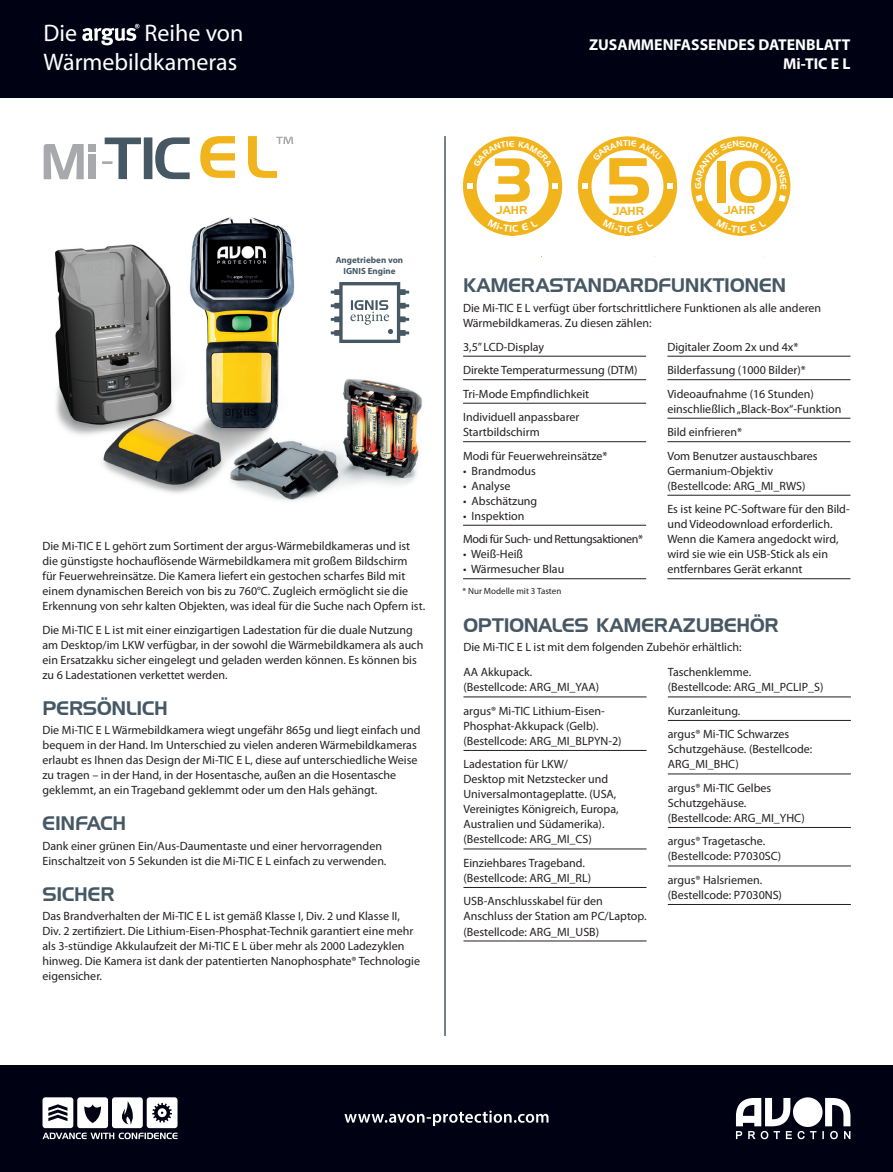
<style>
.page{position:relative;width:893px;height:1172px;background:#fff}
.page>*{position:absolute;margin:0;border:0;box-sizing:border-box;transform-origin:0 0}
.t1{font:24px/28.8px "Myriad Pro";color:#fff;text-align:right}
.t2{font:19.5px "Hanzel Normal";letter-spacing:-.01em;color:#475865}
.t3{font:700 15.75px/18.9px "Myriad Pro";color:#fff;text-align:right}
.t4{font:12px/15px "Myriad Pro";color:#231f20}
.t5{font:12px/23.5px "Myriad Pro";letter-spacing:-.03em;color:#231f20}
.t6{font:11.55px "Hanzel Normal";color:#f1b41c}
.t7{font:700 9px/10.8px "Myriad Pro";color:#475865;text-align:center}
.t8{font:9px "Myriad Pro";color:#231f20}
</style>
<div class="page">
<div style="left:0;top:1066px;width:893px;height:106px;background:#000213"></div>
<svg style="left:793px;top:1097px;width:30px;height:30px"></svg>
<svg style="left:736px;top:1098px;width:80px;height:41px"></svg>
<svg style="left:822px;top:1098px;width:28px;height:41px"></svg>
<div style="left:0;top:0;width:893px;height:98px;background:#000213"></div>
<svg style="left:344px;top:1110px;width:204px;height:16px"></svg>
<svg style="left:43px;top:1097px;width:135px;height:42px"></svg>
<svg style="left:82px;top:24px;width:57px;height:21px"></svg>
<img style="left:55px;top:217px;width:367px;height:284px">
<hr style="left:463px;top:697px;width:184px;height:1px;background:#231f20">
<hr style="left:463px;top:750px;width:184px;height:1px;background:#231f20">
<hr style="left:463px;top:849px;width:184px;height:1px;background:#231f20">
<hr style="left:463px;top:887px;width:184px;height:1px;background:#231f20">
<hr style="left:463px;top:941px;width:184px;height:1px;background:#231f20">
<hr style="left:668px;top:697px;width:183px;height:1px;background:#231f20">
<hr style="left:668px;top:720px;width:183px;height:1px;background:#231f20">
<hr style="left:668px;top:774px;width:183px;height:1px;background:#231f20">
<hr style="left:668px;top:827px;width:183px;height:1px;background:#231f20">
<hr style="left:668px;top:866px;width:183px;height:1px;background:#231f20">
<hr style="left:668px;top:904px;width:183px;height:1px;background:#231f20">
<hr style="left:463px;top:356px;width:183px;height:1px;background:#231f20">
<hr style="left:463px;top:379px;width:183px;height:1px;background:#231f20">
<hr style="left:463px;top:403px;width:183px;height:1px;background:#231f20">
<hr style="left:463px;top:441px;width:183px;height:1px;background:#231f20">
<hr style="left:463px;top:525px;width:183px;height:1px;background:#231f20">
<hr style="left:463px;top:578px;width:183px;height:1px;background:#231f20">
<hr style="left:667px;top:356px;width:183px;height:1px;background:#231f20">
<hr style="left:667px;top:379px;width:183px;height:1px;background:#231f20">
<hr style="left:667px;top:418px;width:183px;height:1px;background:#231f20">
<hr style="left:667px;top:441px;width:183px;height:1px;background:#231f20">
<hr style="left:667px;top:495px;width:183px;height:1px;background:#231f20">
<hr style="left:667px;top:578px;width:183px;height:1px;background:#231f20">
<div style="left:144px;top:137px;width:8px;height:42px;background:#475865"></div>
<div style="left:88px;top:154px;width:8px;height:25px;background:#a8a9ad"></div>
<div style="left:88px;top:144px;width:8px;height:7px;background:#a8a9ad"></div>
<svg style="left:102px;top:138px;width:39px;height:41px"></svg>
<svg style="left:155px;top:137px;width:35px;height:42px"></svg>
<svg style="left:44px;top:144px;width:40px;height:35px"></svg>
<svg style="left:200px;top:136px;width:35px;height:42px"></svg>
<svg style="left:248px;top:136px;width:45px;height:42px"></svg>
<hr style="left:444px;top:136px;width:2px;height:900px;background:#475865">
<svg style="left:331px;top:282px;width:78px;height:61px"></svg>
<div style="left:330px;top:253px;width:79px;height:25px;background:#fff"></div>
<svg style="left:462px;top:136px;width:101px;height:100px"></svg>
<svg style="left:577px;top:136px;width:101px;height:100px"></svg>
<svg style="left:691px;top:136px;width:100px;height:100px"></svg>
<h1 class="t1" style="left:44px;top:18px;width:201px">Reihe von<br>Wärmebildkameras</h1>
<h1 class="t1" style="left:44px;top:18px;width:35px">Die</h1>
<h3 class="t3" style="left:589px;top:35px;width:263px">ZUSAMMENFASSENDES DATENBLATT<br>Mi-TIC E L</h3>
<p class="t7" style="left:336px;top:254px;width:69px">Angetrieben von<br>IGNIS Engine</p>
<p class="t4" style="left:43px;top:539px;width:384px">Die Mi-TIC E L gehört zum Sortiment der argus-Wärmebildkameras und ist die günstigste hochauflösende Wärmebildkamera mit großem Bildschirm<br>für Feuerwehreinsätze. Die Kamera liefert ein gestochen scharfes Bild mit einem dynamischen Bereich von bis zu 760°C. Zugleich ermöglicht sie die Erkennung von sehr kalten Objekten, was ideal für die Suche nach Opfern ist.</p>
<p class="t4" style="left:43px;top:622px;width:382px">Die Mi-TIC E L ist mit einer einzigartigen Ladestation für die duale Nutzung am Desktop/im LKW verfügbar, in der sowohl die Wärmebildkamera als auch ein Ersatzakku sicher eingelegt und geladen werden können. Es können bis zu 6 Ladestationen verkettet werden.</p>
<h2 class="t2" style="left:43px;top:697px;width:127px">PERSÖNLICH</h2>
<p class="t4" style="left:43px;top:722px;width:380px">Die Mi-TIC E L Wärmebildkamera wiegt ungefähr 865g und liegt einfach und bequem in der Hand. Im Unterschied zu vielen anderen Wärmebildkameras erlaubt es Ihnen das Design der Mi-TIC E L, diese auf unterschiedliche Weise zu tragen – in der Hand, in der Hosentasche, außen an die Hosentasche geklemmt, an ein Trageband geklemmt oder um den Hals gehängt.</p>
<h2 class="t2" style="left:43px;top:812px;width:85px">EINFACH</h2>
<p class="t4" style="left:43px;top:838px;width:345px">Dank einer grünen Ein/Aus-Daumentaste und einer hervorragenden<br>Einschaltzeit von 5 Sekunden ist die Mi-TIC E L einfach zu verwenden.</p>
<h2 class="t2" style="left:43px;top:882px;width:74px">SICHER</h2>
<p class="t4" style="left:43px;top:908px;width:379px">Das Brandverhalten der Mi-TIC E L ist gemäß Klasse I, Div. 2 und Klasse II, Div. 2 zertifiziert. Die Lithium-Eisen-Phosphat-Technik garantiert eine mehr als 3-stündige Akkulaufzeit der Mi-TIC E L über mehr als 2000 Ladezyklen hinweg. Die Kamera ist dank der patentierten Nanophosphate® Technologie eigensicher.</p>
<p class="t6" style="left:496px;top:203px;width:32px">JAHR</p>
<p class="t6" style="left:613px;top:204px;width:32px">JAHR</p>
<p class="t6" style="left:724px;top:203px;width:32px">JAHR</p>
<h2 class="t2" style="left:463px;top:274px;width:325px">KAMERASTANDARDFUNKTIONEN</h2>
<p class="t4" style="left:463px;top:300px;width:360px">Die Mi-TIC E L verfügt über fortschrittlichere Funktionen als alle anderen<br>Wärmebildkameras. Zu diesen zählen:</p>
<p class="t4" style="left:463px;top:335px;width:176px;line-height:23.5px">3,5” LCD-Display<br>Direkte Temperaturmessung (DTM)<br>Tri-Mode Empfindlichkeit<br>Individuell anpassbarer</p>
<p class="t4" style="left:463px;top:420px;width:146px;line-height:23.5px">Startbildschirm<br>Modi für Feuerwehreinsätze*</p>
<p class="t4" style="left:463px;top:463px;width:74px">• Brandmodus</p>
<p class="t4" style="left:463px;top:478px;width:49px">• Analyse</p>
<p class="t4" style="left:463px;top:493px;width:76px">• Abschätzung</p>
<p class="t5" style="left:463px;top:504px;width:182px">• Inspektion<br>Modi für Such- und Rettungsaktionen*</p>
<p class="t4" style="left:463px;top:546px;width:62px">• Weiß-Heiß</p>
<p class="t4" style="left:463px;top:561px;width:103px">• Wärmesucher Blau</p>
<p class="t8" style="left:463px;top:585px;width:100px">* Nur Modelle mit 3 Tasten</p>
<p class="t4" style="left:667px;top:335px;width:148px;line-height:23.5px">Digitaler Zoom 2x und 4x*<br>Bilderfassung (1000 Bilder)*<br>Videoaufnahme (16 Stunden)</p>
<p class="t4" style="left:667px;top:397px;width:176px;line-height:23.5px">einschließlich „Black-Box“-Funktion<br>Bild einfrieren*<br>Vom Benutzer austauschbares</p>
<p class="t4" style="left:667px;top:463px;width:140px">Germanium-Objektiv (Bestellcode: ARG_MI_RWS)</p>
<p class="t4" style="left:667px;top:501px;width:184px">Es ist keine PC-Software für den Bild&shy;und Videodownload erforderlich.<br>Wenn die Kamera angedockt wird, wird sie wie ein USB-Stick als ein entfernbares Gerät erkannt</p>
<h2 class="t2" style="left:463px;top:614px;width:317px">OPTIONALES KAMERAZUBEHÖR</h2>
<p class="t4" style="left:463px;top:640px;width:280px">Die Mi-TIC E L ist mit dem folgenden Zubehör erhältlich:</p>
<p class="t4" style="left:463px;top:665px;width:137px">AA Akkupack.<br>(Bestellcode: ARG_MI_YAA)</p>
<p class="t4" style="left:463px;top:703px;width:160px">argus® Mi-TIC Lithium-Eisen-<br>Phosphat-Akkupack (Gelb). (Bestellcode: ARG_MI_BLPYN-2)</p>
<p class="t4" style="left:463px;top:757px;width:157px">Ladestation für LKW/<br>Desktop mit Netzstecker und<br>Universalmontageplatte. (USA,<br>Vereinigtes Königreich, Europa,<br>Australien und Südamerika). (Bestellcode: ARG_MI_CS)</p>
<p class="t4" style="left:463px;top:855px;width:129px">Einziehbares Trageband. (Bestellcode: ARG_MI_RL)</p>
<p class="t4" style="left:463px;top:894px;width:185px">USB-Anschlusskabel für den<br>Anschluss der Station am PC/Laptop. (Bestellcode: ARG_MI_USB)</p>
<p class="t4" style="left:668px;top:665px;width:157px">Taschenklemme.<br>(Bestellcode: ARG_MI_PCLIP_S)</p>
<p class="t4" style="left:668px;top:699px;width:123px;line-height:23.5px">Kurzanleitung.<br>argus® Mi-TIC Schwarzes</p>
<p class="t4" style="left:668px;top:742px;width:146px">Schutzgehäuse. (Bestellcode:<br>ARG_MI_BHC)</p>
<p class="t4" style="left:668px;top:780px;width:138px">argus® Mi-TIC Gelbes<br>Schutzgehäuse. (Bestellcode: ARG_MI_YHC)</p>
<p class="t4" style="left:668px;top:834px;width:115px">argus® Tragetasche. (Bestellcode: P7030SC)</p>
<p class="t4" style="left:668px;top:872px;width:116px">argus® Halsriemen. (Bestellcode: P7030NS)</p>
</div>
